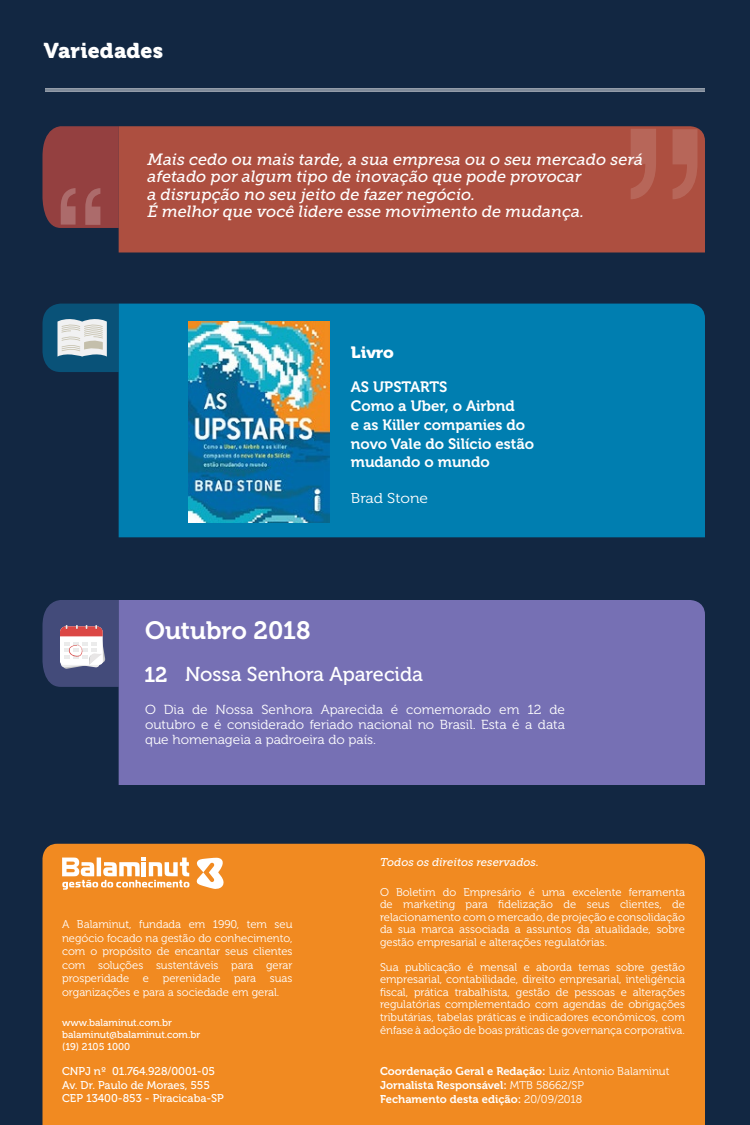
<style>
.page{position:relative;width:750px;height:1125px;background:#122742}
.page>*{position:absolute;margin:0;border:0;box-sizing:border-box;transform-origin:0 0}
.t1{font:25px "Museo 700";color:#fff}
.t2{font:21.25px "Museo 900";letter-spacing:.01em;color:#fff}
.t3{font:20px "Museo 500";color:#fff}
.t4{font:italic 16.25px/17.5px "Museo Slab 500";color:#fff}
.t5{font:16.25px "Museo 900";letter-spacing:-.005em;color:#fff;scale:1.04 1}
.t6{font:15px/18.8px "Museo 700";color:#fff}
.t7{font:14.25px "Museo 300";color:#fff;scale:1.1 1}
.t8{font:13.12px/14.8px "Museo 300";color:#fff;text-align:justify;scale:1.04 1}
.t9{font:11.25px/12.8px "Museo 300";color:#fff;text-align:justify}
.t10{font:11.25px/13.8px "Museo 700";color:#fff}
.t11{font:11.25px/13.5px "Museo 500";color:#fff}
.t12{font:italic 11.25px "Museo Slab 500";color:#fff}
.t13{font:10px/12px "Museo 500";color:#fff}
.s1{font-family:"Museo 700";font-size:21.25px}
.s2{font-family:"Museo 300"}
</style>
<div class="page">
<div style="left:42px;top:844px;width:663px;height:281px;background:#f18a21"></div>
<svg style="left:196px;top:858px;width:28px;height:31px"></svg>
<svg style="left:62px;top:857px;width:127px;height:33px;background:#f6bb7f"></svg>
<hr style="left:45px;top:89px;width:660px;height:1px;background:#fff">
<hr style="left:45px;top:91px;width:660px;height:1px;background:#fff">
<div style="left:119px;top:304px;width:586px;height:233px;background:#007eb0"></div>
<img style="left:188px;top:321px;width:141px;height:201px">
<div style="left:119px;top:126px;width:586px;height:126px;background:#ad4f40"></div>
<svg style="left:42px;top:126px;width:77px;height:102px;background:#914344"></svg>
<svg style="left:631px;top:129px;width:67px;height:70px;background:#b25b4d"></svg>
<div style="left:119px;top:600px;width:586px;height:185px;background:#7670b4"></div>
<svg style="left:42px;top:304px;width:77px;height:68px;background:#538199"></svg>
<svg style="left:42px;top:600px;width:77px;height:87px;background:#6e6b8d"></svg>
<h2 class="t2" style="left:44px;top:39px;width:121px">Variedades</h2>
<h3 class="t4" style="left:148px;top:150px;width:497px">Mais cedo ou mais tarde, a sua empresa ou o seu mercado será afetado por algum tipo de inovação que pode provocar<br>a disrupção no seu jeito de fazer negócio.<br>É melhor que você lidere esse movimento de mudança.</h3>
<h3 class="t5" style="left:351px;top:343px;width:43px">Livro</h3>
<h3 class="t6" style="left:351px;top:378px;width:185px">AS UPSTARTS<br>Como a Uber, o Airbnd<br>e as Killer companies do novo Vale do Silício estão mudando o mundo</h3>
<p class="t7" style="left:351px;top:491px;width:72px">Brad Stone</p>
<h1 class="t1" style="left:145px;top:616px;width:167px">Outubro 2018</h1>
<h3 class="t3" style="left:144px;top:663px;width:281px"><span class="s1">12</span> Nossa Senhora Aparecida</h3>
<p class="t8" style="left:145px;top:702px;width:405px">O Dia de Nossa Senhora Aparecida é comemorado em 12 de outubro e é considerado feriado nacional no Brasil. Esta é a data que homenageia a padroeira do país.</p>
<p class="t9" style="left:62px;top:918px;width:232px;line-height:13.5px">A Balaminut, fundada em 1990, tem seu negócio focado na gestão do conhecimento, com o propósito de encantar seus clientes com soluções sustentáveis para gerar prosperidade e perenidade para suas organizações e para a sociedade em geral.</p>
<p class="t13" style="left:62px;top:1016px;width:140px">www.balaminut.com.br balaminut@balaminut.com.br (19) 2105 1000</p>
<p class="t11" style="left:62px;top:1065px;width:163px">CNPJ nº 01.764.928/0001-05<br>Av. Dr. Paulo de Moraes, 555<br>CEP 13400-853 - Piracicaba-SP</p>
<p class="t12" style="left:380px;top:856px;width:160px">Todos os direitos reservados.</p>
<p class="t9" style="left:380px;top:886px;width:307px">O Boletim do Empresário é uma excelente ferramenta de marketing para fidelização de seus clientes, de relacionamento com o mercado, de projeção e consolidação da sua marca associada a assuntos da atualidade, sobre gestão empresarial e alterações regulatórias.</p>
<p class="t9" style="left:380px;top:961px;width:307px">Sua publicação é mensal e aborda temas sobre gestão empresarial, contabilidade, direito empresarial, inteligência fiscal, prática trabalhista, gestão de pessoas e alterações regulatórias complementado com agendas de obrigações tributárias, tabelas práticas e indicadores econômicos, com ênfase à adoção de boas práticas de governança corporativa.</p>
<p class="t10" style="left:380px;top:1065px;width:291px">Coordenação Geral e Redação: <span class="s2">Luiz Antonio Balaminut<br></span>Jornalista Responsável: <span class="s2">MTB 58662/SP<br></span>Fechamento desta edição: <span class="s2">20/09/2018</span></p>
</div>
